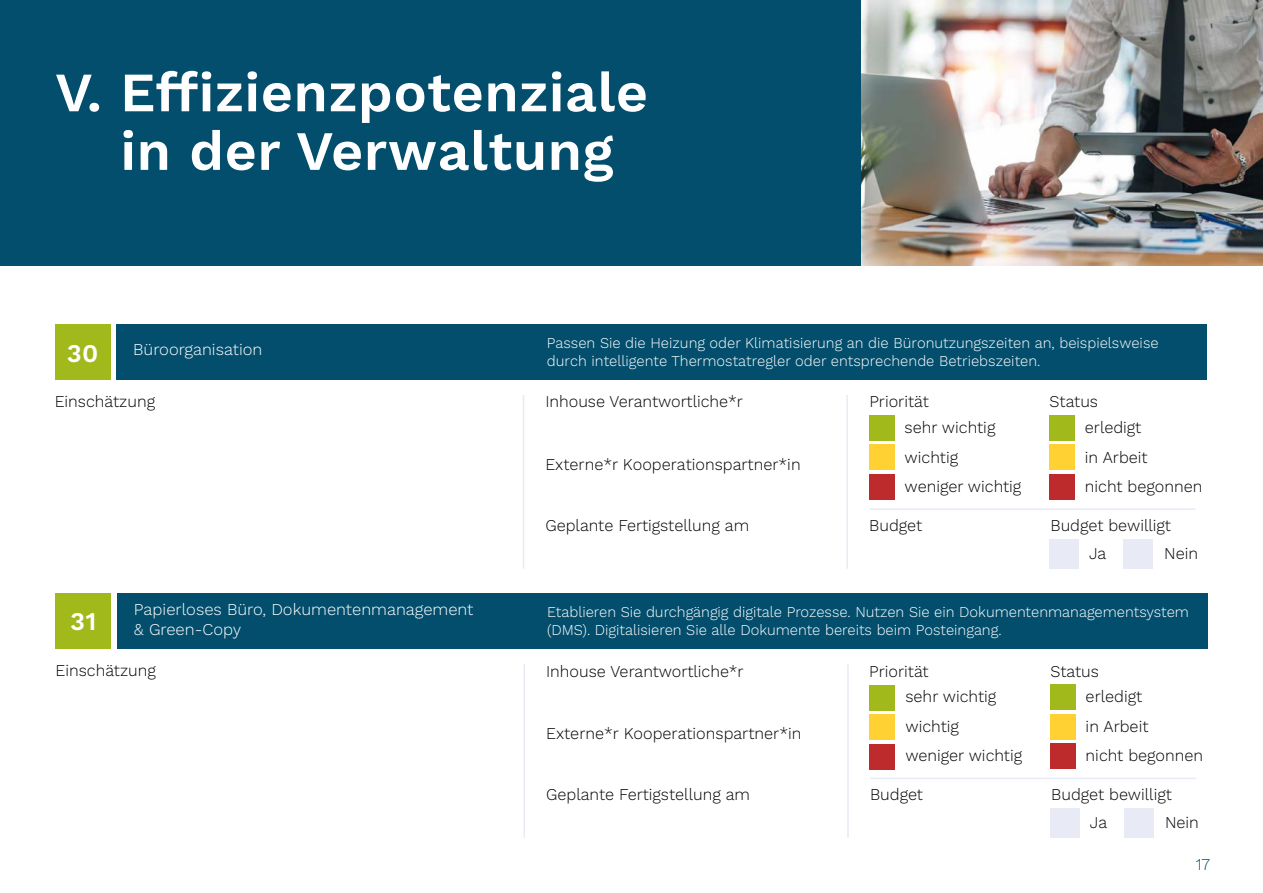
<style>
.page{position:relative;width:1263px;height:893px;background:#fff}
.page>*{position:absolute;margin:0;border:0;box-sizing:border-box;transform-origin:0 0}
.Überschrift_Hauptseiten{font:600 55.5px/58.7px "Work Sans";letter-spacing:.01em;color:#fff;text-align:center}
.Zahlen_Kopf{font:600 25.5px "Work Sans";color:#fff}
.Fließtext_schwarz{font:300 16.5px "Work Sans";color:#000}
.t1{font:300 16.5px/19.5px "Work Sans";color:#fff}
.t2{font:300 16.5px "Work Sans";color:#034e6c}
.COPY_NEU{font:300 15px/18px "Work Sans";color:#fff}
</style>
<div class="page">
<img style="left:860px;top:0;width:403px;height:265px">
<div style="left:0;top:0;width:860px;height:265px;background:#034e6c"></div>
<div style="left:55px;top:593px;width:56px;height:56px;background:#a2b91c"></div>
<div style="left:117px;top:593px;width:1091px;height:56px;background:#034e6c"></div>
<hr style="left:847px;top:664px;width:2px;height:174px;background:#e8eaf6">
<hr style="left:523px;top:664px;width:2px;height:174px;background:#e8eaf6">
<hr style="left:870px;top:778px;width:326px;height:1px;background:#e8eaf6">
<div style="left:1050px;top:808px;width:30px;height:30px;background:#e8eaf6"></div>
<div style="left:1124px;top:808px;width:29px;height:30px;background:#e8eaf6"></div>
<div style="left:1050px;top:684px;width:26px;height:26px;background:#a2b91c"></div>
<div style="left:1050px;top:714px;width:26px;height:25px;background:#ffd132"></div>
<div style="left:1050px;top:743px;width:26px;height:26px;background:#bd2b2c"></div>
<div style="left:869px;top:685px;width:26px;height:25px;background:#a2b91c"></div>
<div style="left:869px;top:715px;width:26px;height:25px;background:#ffd132"></div>
<div style="left:869px;top:744px;width:26px;height:26px;background:#bd2b2c"></div>
<div style="left:116px;top:324px;width:1091px;height:56px;background:#034e6c"></div>
<div style="left:55px;top:324px;width:55px;height:56px;background:#a2b91c"></div>
<hr style="left:846px;top:395px;width:2px;height:174px;background:#e8eaf6">
<hr style="left:523px;top:395px;width:1px;height:174px;background:#e8eaf6">
<hr style="left:869px;top:508px;width:326px;height:2px;background:#e8eaf6">
<div style="left:1049px;top:539px;width:30px;height:30px;background:#e8eaf6"></div>
<div style="left:1123px;top:539px;width:30px;height:30px;background:#e8eaf6"></div>
<div style="left:869px;top:415px;width:26px;height:26px;background:#a2b91c"></div>
<div style="left:869px;top:445px;width:26px;height:25px;background:#ffd132"></div>
<div style="left:869px;top:474px;width:26px;height:26px;background:#bd2b2c"></div>
<div style="left:1049px;top:415px;width:26px;height:26px;background:#a2b91c"></div>
<div style="left:1049px;top:445px;width:26px;height:25px;background:#ffd132"></div>
<div style="left:1049px;top:474px;width:26px;height:26px;background:#bd2b2c"></div>
<p class="Überschrift_Hauptseiten" style="left:55px;top:66px;width:594px">V. Effizienzpotenziale in der Verwaltung</p>
<p class="Zahlen_Kopf" style="left:67px;top:338px;width:33px">30</p>
<p class="COPY_NEU" style="left:547px;top:335px;width:613px">Passen Sie die Heizung oder Klimatisierung an die Büronutzungszeiten an, beispielsweise durch intelligente Thermostatregler oder entsprechende Betriebszeiten.</p>
<p class="Fließtext_schwarz" style="left:55px;top:392px;width:102px">Einschätzung</p>
<p class="Fließtext_schwarz" style="left:545px;top:392px;width:199px">Inhouse Verantwortliche*r</p>
<p class="t1" style="left:133px;top:341px;width:131px">Büroorganisation</p>
<p class="Fließtext_schwarz" style="left:869px;top:392px;width:61px">Priorität</p>
<p class="Fließtext_schwarz" style="left:1049px;top:392px;width:50px">Status</p>
<p class="Fließtext_schwarz" style="left:905px;top:418px;width:92px">sehr wichtig</p>
<p class="Fließtext_schwarz" style="left:1085px;top:418px;width:58px">erledigt</p>
<p class="Fließtext_schwarz" style="left:905px;top:447px;width:55px">wichtig</p>
<p class="Fließtext_schwarz" style="left:1085px;top:447px;width:64px">in Arbeit</p>
<p class="Fließtext_schwarz" style="left:905px;top:477px;width:118px">weniger wichtig</p>
<p class="Fließtext_schwarz" style="left:1085px;top:477px;width:119px">nicht begonnen</p>
<p class="Fließtext_schwarz" style="left:545px;top:454px;width:257px">Externe*r Kooperationspartner*in</p>
<p class="Fließtext_schwarz" style="left:545px;top:516px;width:205px">Geplante Fertigstellung am</p>
<p class="Fließtext_schwarz" style="left:869px;top:516px;width:54px">Budget</p>
<p class="Fließtext_schwarz" style="left:1050px;top:516px;width:122px">Budget bewilligt</p>
<p class="Fließtext_schwarz" style="left:1089px;top:544px;width:19px">Ja</p>
<p class="Fließtext_schwarz" style="left:1164px;top:544px;width:35px">Nein</p>
<p class="Zahlen_Kopf" style="left:70px;top:607px;width:28px">31</p>
<p class="t1" style="left:134px;top:601px;width:341px">Papierloses Büro, Dokumentenmanagement &amp; Green-Copy</p>
<p class="COPY_NEU" style="left:547px;top:603px;width:643px">Etablieren Sie durchgängig digitale Prozesse. Nutzen Sie ein Dokumentenmanagementsystem (DMS). Digitalisieren Sie alle Dokumente bereits beim Posteingang.</p>
<p class="Fließtext_schwarz" style="left:55px;top:661px;width:102px">Einschätzung</p>
<p class="Fließtext_schwarz" style="left:546px;top:661px;width:199px">Inhouse Verantwortliche*r</p>
<p class="Fließtext_schwarz" style="left:1050px;top:661px;width:50px">Status</p>
<p class="Fließtext_schwarz" style="left:869px;top:662px;width:61px">Priorität</p>
<p class="Fließtext_schwarz" style="left:546px;top:724px;width:257px">Externe*r Kooperationspartner*in</p>
<p class="Fließtext_schwarz" style="left:905px;top:687px;width:92px">sehr wichtig</p>
<p class="Fließtext_schwarz" style="left:1086px;top:687px;width:58px">erledigt</p>
<p class="Fließtext_schwarz" style="left:905px;top:717px;width:55px">wichtig</p>
<p class="Fließtext_schwarz" style="left:1086px;top:717px;width:64px">in Arbeit</p>
<p class="Fließtext_schwarz" style="left:905px;top:746px;width:118px">weniger wichtig</p>
<p class="Fließtext_schwarz" style="left:1086px;top:746px;width:119px">nicht begonnen</p>
<p class="Fließtext_schwarz" style="left:546px;top:785px;width:205px">Geplante Fertigstellung am</p>
<p class="Fließtext_schwarz" style="left:870px;top:785px;width:54px">Budget</p>
<p class="Fließtext_schwarz" style="left:1051px;top:785px;width:122px">Budget bewilligt</p>
<p class="Fließtext_schwarz" style="left:1090px;top:813px;width:19px">Ja</p>
<p class="Fließtext_schwarz" style="left:1165px;top:813px;width:35px">Nein</p>
<p class="t2" style="left:1196px;top:855px;width:16px">17</p>
</div>
